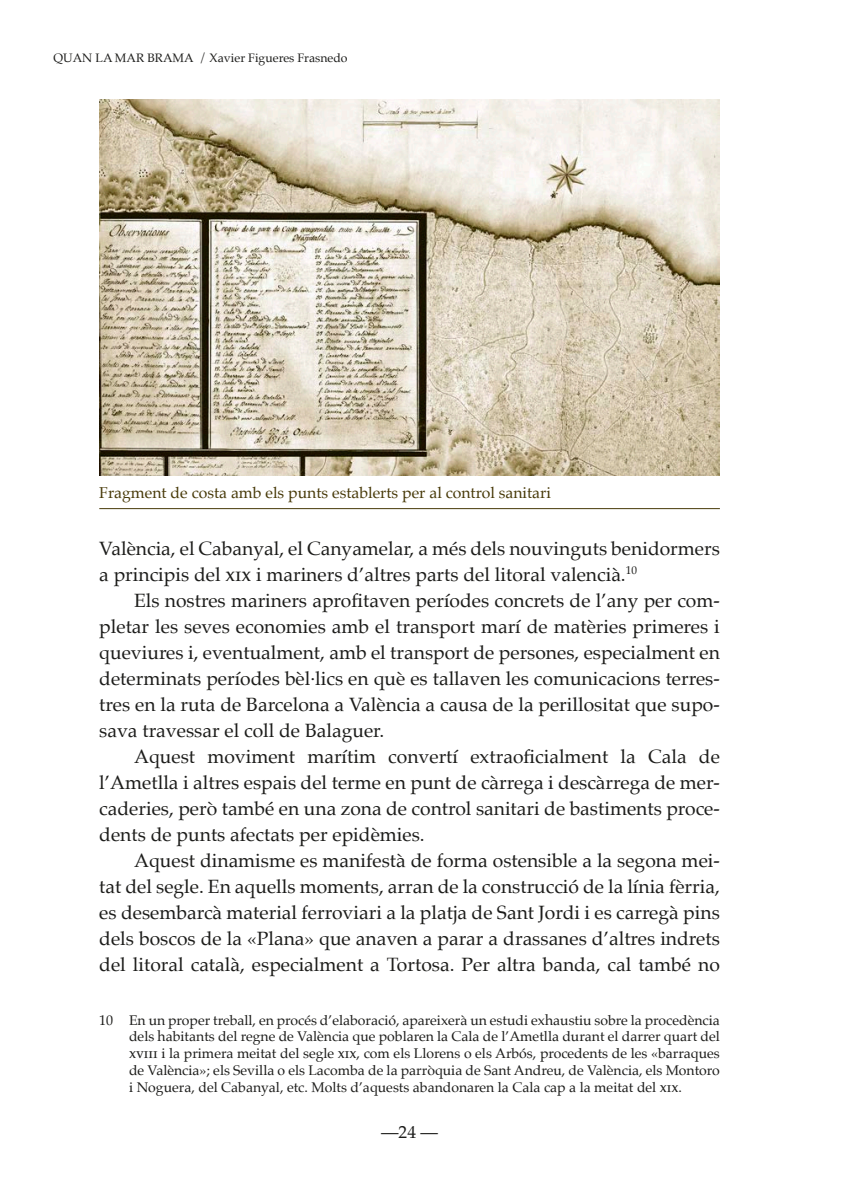
<style>
.page{position:relative;width:844px;height:1191px;background:#fff}
.page>*{position:absolute;margin:0;border:0;box-sizing:border-box;transform-origin:0 0}
.TX_1{font:19.25px/26.1px "Palatino";color:#1c1c1a;text-align:justify}
.t1{font:17.5px "Palatino";color:#1c1c1a}
.PEU_foto{font:15.75px "Palatino";color:#473908}
.Notes_peu{font:14px/16.8px "Palatino";color:#1c1c1a;text-align:justify}
.t2{font:12.25px "Palatino";color:#1c1c1a}
.s1{font-family:"Palatino SC"}
</style>
<div class="page">
<img style="left:99px;top:99px;width:620px;height:376px">
<hr style="left:99px;top:508px;width:620px;height:1px;background:#473908">
<p class="t2" style="left:54px;top:48px;width:295px">QUAN LA MAR BRAMA / Xavier Figueres Frasnedo</p>
<p class="PEU_foto" style="left:99px;top:480px;width:453px">Fragment de costa amb els punts establerts per al control sanitari</p>
<p class="TX_1" style="left:99px;top:535px;width:622px">València, el Cabanyal, el Canyamelar, a més dels nouvinguts benidormers a principis del <span class="s1">xix</span> i mariners d’altres parts del litoral valencià.<sup>10</sup></p>
<p class="TX_1" style="left:99px;top:587px;width:622px;text-indent:35px">Els nostres mariners aprofitaven períodes concrets de l’any per com&shy;pletar les seves economies amb el transport marí de matèries primeres i queviures i, eventualment, amb el transport de persones, especialment en determinats períodes bèl·lics en què es tallaven les comunicacions terres&shy;tres en la ruta de Barcelona a València a causa de la perillositat que supo&shy;sava travessar el coll de Balaguer.</p>
<p class="TX_1" style="left:99px;top:743px;width:622px;text-indent:35px">Aquest moviment marítim convertí extraoficialment la Cala de l’Ametlla i altres espais del terme en punt de càrrega i descàrrega de mer&shy;caderies, però també en una zona de control sanitari de bastiments proce&shy;dents de punts afectats per epidèmies.</p>
<p class="TX_1" style="left:99px;top:847px;width:622px;text-indent:35px">Aquest dinamisme es manifestà de forma ostensible a la segona mei&shy;tat del segle. En aquells moments, arran de la construcció de la línia fèrria, es desembarcà material ferroviari a la platja de Sant Jordi i es carregà pins dels boscos de la «Plana» que anaven a parar a drassanes d’altres indrets del litoral català, especialment a Tortosa. Per altra banda, cal també no</p>
<p class="Notes_peu" style="left:129px;top:1011px;width:592px;text-indent:-30px">10 En un proper treball, en procés d’elaboració, apareixerà un estudi exhaustiu sobre la procedència dels habitants del regne de València que poblaren la Cala de l’Ametlla durant el darrer quart del <span class="s1">xviii</span> i la primera meitat del segle <span class="s1">xix</span>, com els Llorens o els Arbós, procedents de les «barraques de València»; els Sevilla o els Lacomba de la parròquia de Sant Andreu, de València, els Montoro i Noguera, del Cabanyal, etc. Molts d’aquests abandonaren la Cala cap a la meitat del <span class="s1">xix</span>.</p>
<p class="t1" style="left:381px;top:1117px;width:58px">—24 —</p>
</div>
